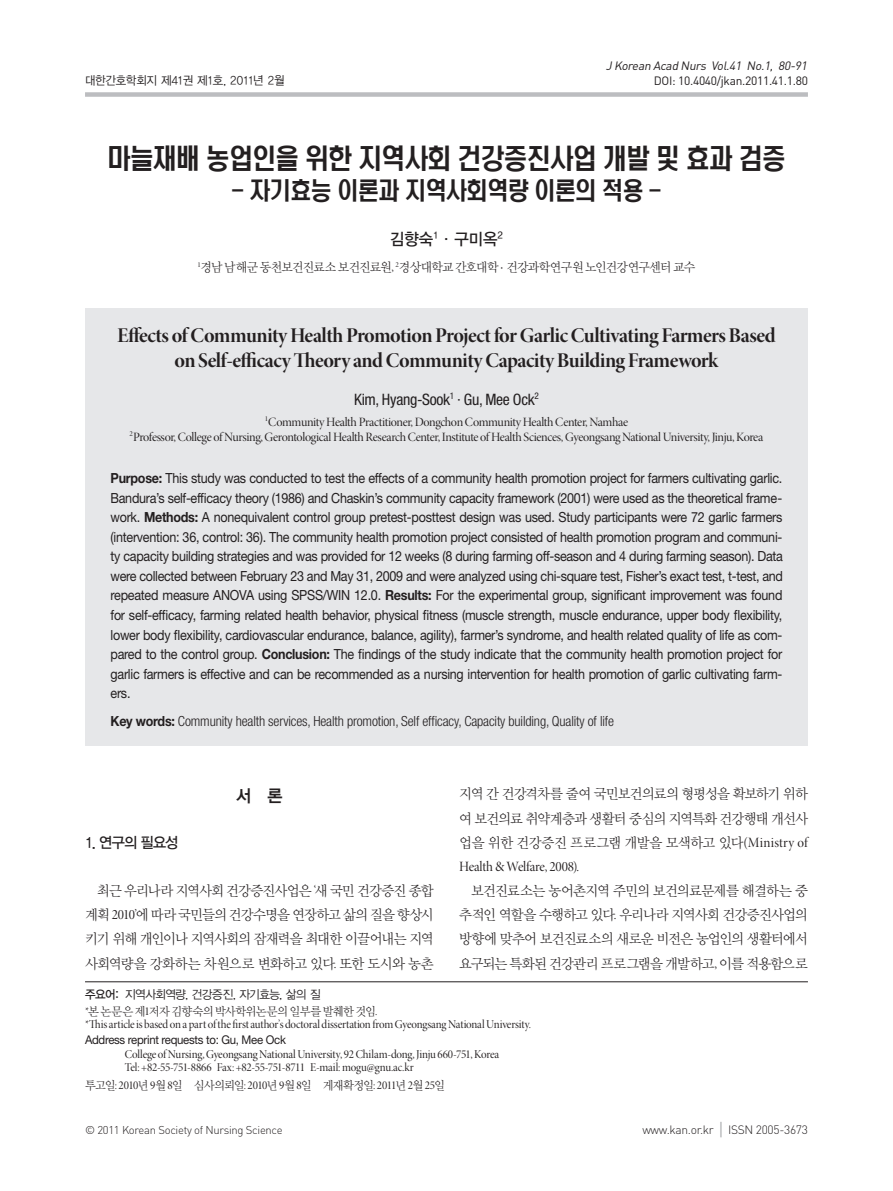
<style>
.page{position:relative;width:893px;height:1191px;background:#fff}
.page>*{position:absolute;margin:0;border:0;box-sizing:border-box;transform-origin:0 0}
.t1{font:27px "H2 hdk M";letter-spacing:-.05em;color:#231f20;scale:.9 1}
.t2{font:24px "H2 hdk M";letter-spacing:-.05em;color:#231f20;scale:.9 1}
.t3{font:21px/25.2px "Minion Pro Bold Disp";letter-spacing:-.025em;color:#231f20;text-align:center}
.t4{font:17.25px "YDIYGO340";color:#231f20;scale:.95 1}
.t5{font:16.5px "YDIYGO330";color:#231f20;scale:.95 1}
.t6{font:condensed 15.75px "Helvetica Neue LT Std";letter-spacing:-.02em;color:#231f20}
.t7{font:15px "YDIYGO330";letter-spacing:-.05em;color:#231f20;scale:.95 1}
.t8{font:14.25px/24.2px "YDIY Mj O320";letter-spacing:-.055em;color:#231f20;text-align:justify;scale:.96 1}
.t9{font:14.25px "Minion Pro Disp";letter-spacing:-.015em;color:#231f20;scale:.96 1}
.t10{font:13.95px/19.5px "Helvetica Neue LT Std";letter-spacing:-.02em;color:#231f20;text-align:justify;scale:.9 1}
.t11{font:300 condensed 13.95px "Helvetica Neue LT Std";letter-spacing:-.01em;color:#231f20}
.t12{font:12.75px/15.3px "Minion Pro Disp";letter-spacing:-.03em;color:#231f20;text-align:center}
.t13{font:12.75px "YDIY Mj O320";letter-spacing:-.06em;color:#231f20;scale:.96 1}
.t14{font:12px/13.2px "Minion Pro Disp";letter-spacing:-.015em;color:#231f20;scale:.96 1}
.t15{font:12px "YDIY Mj O320";letter-spacing:-.055em;color:#231f20;scale:.96 1}
.t16{font:12px "Helvetica Neue LT Std";letter-spacing:-.025em;color:#231f20;scale:.95 1}
.t17{font:italic 12px "DIN Pro";color:#231f20}
.t18{font:12px "DIN Pro";letter-spacing:-.025em;color:#231f20}
.t19{font:300 12px "DIN Pro";letter-spacing:-.025em;color:#231f20}
.t20{font:12px "YDIYGO320";letter-spacing:-.035em;color:#231f20;scale:.96 1}
.t21{font:12px "YDIYGO320";letter-spacing:-.035em;color:#231f20;scale:.95 1}
.t22{font:300 11.25px "DIN Pro";letter-spacing:-.025em;color:#231f20}
.s1{font-family:"Minion Pro Disp"}
.s2{font-family:"Helvetica Neue LT Std";font-weight:300}
.s3{font-weight:700}
.s4{font-weight:700;font-stretch:normal}
.s5{font-family:"YDIYGO330"}
.s6{font-weight:400;font-size:18px;color:#939598}
</style>
<div class="page">
<div style="left:85px;top:92px;width:723px;height:5px;background:#bcbdc0"></div>
<div style="left:85px;top:308px;width:723px;height:437px;background:#e6e7e9"></div>
<hr style="left:85px;top:981px;width:723px;height:1px;background:#231f20">
<p class="t17" style="left:606px;top:57px;width:206px">J Korean Acad Nurs Vol.41 No.1, 80-91</p>
<p class="t21" style="left:85px;top:74px;width:212px">대한간호학회지 제41권 제1호, 2011년 2월</p>
<p class="t18" style="left:654px;top:73px;width:156px">DOI: 10.4040/jkan.2011.41.1.80</p>
<h1 class="t1" style="left:107px;top:145px;width:757px">마늘재배 농업인을 위한 지역사회 건강증진사업 개발 및 효과 검증</h1>
<h2 class="t2" style="left:231px;top:178px;width:479px">- 자기효능 이론과 지역사회역량 이론의 적용 -</h2>
<p class="t5" style="left:390px;top:230px;width:120px">김향숙<sup>1</sup>·구미옥<sup>2</sup></p>
<p class="t13" style="left:198px;top:261px;width:520px"><sup>1</sup>경남 남해군 동천보건진료소 보건진료원<span class="s1">,</span> <sup>2</sup>경상대학교 간호대학 <span class="s2">∙</span> 건강과학연구원 노인건강연구센터 교수</p>
<h3 class="t3" style="left:117px;top:323px;width:660px">Effects of Community Health Promotion Project for Garlic Cultivating Farmers Based on Self-efficacy Theory and Community Capacity Building Framework</h3>
<p class="t6" style="left:354px;top:391px;width:186px">Kim, Hyang-Sook<sup>1</sup> · Gu, Mee Ock<sup>2</sup></p>
<p class="t12" style="left:130px;top:414px;width:635px"><sup>1</sup>Community Health Practitioner, Dongchon Community Health Center, Namhae<br><sup>2</sup>Professor, College of Nursing, Gerontological Health Research Center, Institute of Health Sciences, Gyeongsang National University, Jinju, Korea</p>
<p class="t10" style="left:111px;top:468px;width:749px"><span class="s3">Purpose:</span> This study was conducted to test the effects of a community health promotion project for farmers cultivating garlic.<br>Bandura’s self-efficacy theory (1986) and Chaskin’s community capacity framework (2001) were used as the theoretical frame&shy;work. <span class="s3">Methods:</span> A nonequivalent control group pretest-posttest design was used. Study participants were 72 garlic farmers (intervention: 36, control: 36). The community health promotion project consisted of health promotion program and communi&shy;ty capacity building strategies and was provided for 12 weeks (8 during farming off-season and 4 during farming season). Data were collected between February 23 and May 31, 2009 and were analyzed using chi-square test, Fisher’s exact test, t-test, and repeated measure ANOVA using SPSS/WIN 12.0. <span class="s3">Results:</span> For the experimental group, significant improvement was found for self-efficacy, farming related health behavior, physical fitness (muscle strength, muscle endurance, upper body flexibility, lower body flexibility, cardiovascular endurance, balance, agility), farmer’s syndrome, and health related quality of life as com&shy;pared to the control group. <span class="s3">Conclusion:</span> The findings of the study indicate that the community health promotion project for garlic farmers is effective and can be recommended as a nursing intervention for health promotion of garlic cultivating farm&shy;ers.</p>
<p class="t11" style="left:111px;top:713px;width:505px"><span class="s4">Key words:</span> Community health services, Health promotion, Self efficacy, Capacity building, Quality of life</p>
<p class="t4" style="left:236px;top:785px;width:50px">서 론</p>
<p class="t7" style="left:85px;top:834px;width:100px">1. 연구의 필요성</p>
<p class="t8" style="left:85px;top:878px;width:365px;text-indent:12px">최근 우리나라 지역사회 건강증진사업은 <span class="s1">‘</span>새 국민 건강증진 종합 계획 <span class="s1">2010’</span>에 따라 국민들의 건강수명을 연장하고 삶의 질을 향상시 키기 위해 개인이나 지역사회의 잠재력을 최대한 이끌어내는 지역 사회역량을 강화하는 차원으로 변화하고 있다<span class="s1">.</span> 또한 도시와 농촌</p>
<p class="t8" style="left:459px;top:782px;width:365px">지역 간 건강격차를 줄여 국민보건의료의 형평성을 확보하기 위하 여 보건의료 취약계층과 생활터 중심의 지역특화 건강행태 개선사 업을 위한 건강증진 프로그램 개발을 모색하고 있다<span class="s1">(Ministry of</span></p>
<p class="t9" style="left:459px;top:858px;width:127px">Health &amp; Welfare, 2008).</p>
<p class="t8" style="left:459px;top:878px;width:365px;text-indent:12px">보건진료소는 농어촌지역 주민의 보건의료문제를 해결하는 중 추적인 역할을 수행하고 있다<span class="s1">.</span> 우리나라 지역사회 건강증진사업의 방향에 맞추어 보건진료소의 새로운 비전은 농업인의 생활터에서 요구되는 특화된 건강관리 프로그램을 개발하고<span class="s1">,</span> 이를 적용함으로</p>
<p class="t20" style="left:85px;top:987px;width:247px"><span class="s5">주요어:</span> 지역사회역량, 건강증진, 자기효능, 삶의 질</p>
<p class="t15" style="left:85px;top:1005px;width:306px"><span class="s1">*</span>본 논문은 제<span class="s1">1</span>저자 김향숙의 박사학위논문의 일부를 발췌한 것임<span class="s1">.</span></p>
<p class="t14" style="left:85px;top:1018px;width:466px">*This articleis based on a part ofthe first author’s doctoral dissertation fromGyeongsangNationalUniversity.</p>
<p class="t16" style="left:85px;top:1032px;width:213px">Address reprint requests to: Gu, Mee Ock</p>
<p class="t14" style="left:125px;top:1048px;width:391px">College ofNursing,GyeongsangNationalUniversity, 92Chilam-dong,Jinju 660-751,Korea<br>Tel: +82-55-751-8866 Fax: +82-55-751-8711 E-mail:mogu@gnu.ac.kr</p>
<p class="t15" style="left:85px;top:1079px;width:376px">투고일<span class="s1">: 2010</span>년 <span class="s1">9</span>월 <span class="s1">8</span>일 심사의뢰일<span class="s1">: 2010</span>년 <span class="s1">9</span>월 <span class="s1">8</span>일 게재확정일<span class="s1">: 2011</span>년 <span class="s1">2</span>월 <span class="s1">25</span>일</p>
<p class="t22" style="left:85px;top:1122px;width:199px">© 2011 Korean Society of Nursing Science</p>
<p class="t19" style="left:642px;top:1121px;width:167px">www.kan.or.kr <span class="s6">|</span> ISSN 2005-3673</p>
</div>
